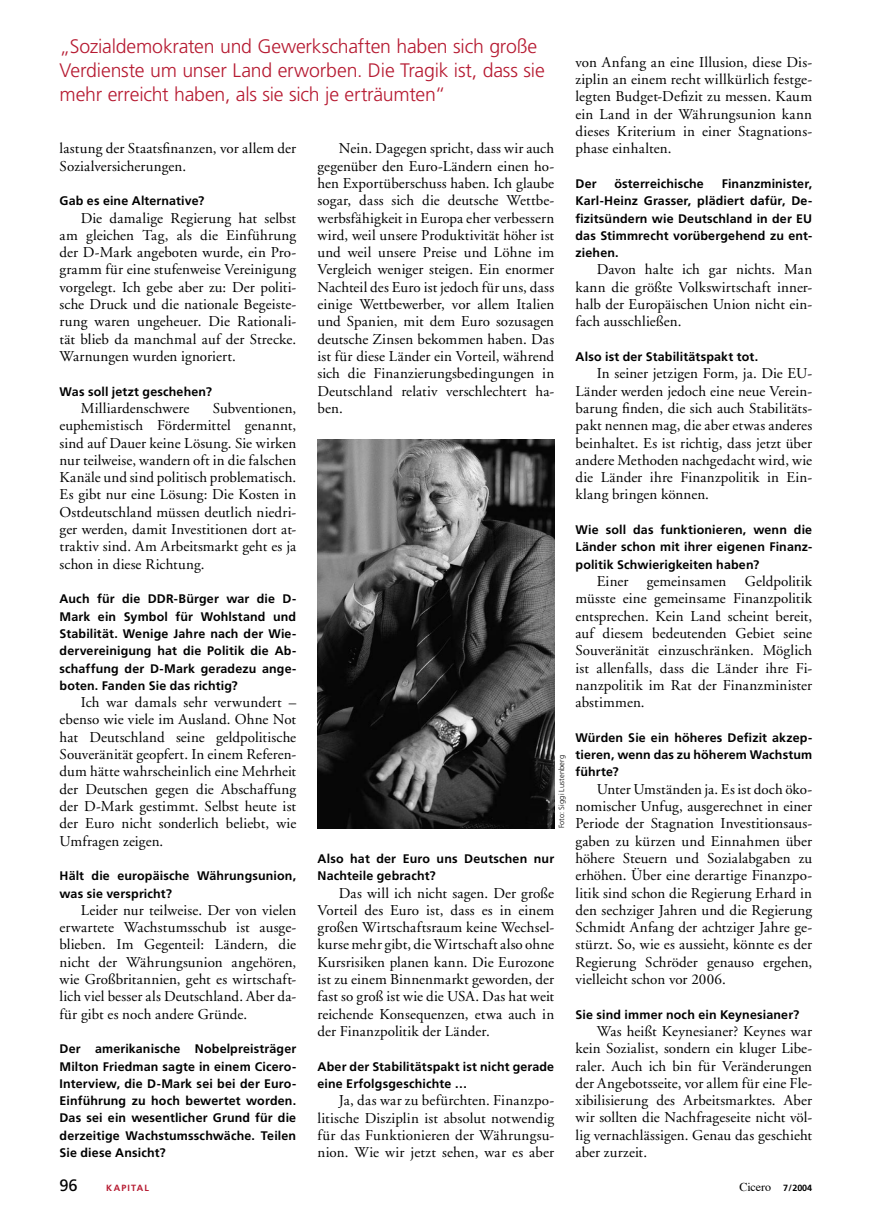
<style>
.page{position:relative;width:893px;height:1221px;background:#fff}
.page>*{position:absolute;margin:0;border:0;box-sizing:border-box;transform-origin:0 0}
.t1{font:300 19.5px/24px "Frutiger LT";letter-spacing:-.01em;color:#b61a31}
.t2{font:16.5px "Frutiger LT";color:#000}
.t3{font:15px/17.2px "Adobe Garamond LT";letter-spacing:.01em;color:#000;text-align:justify}
.t4{font:700 12.45px/17.2px "Frutiger LT";letter-spacing:.015em;color:#000;text-align:justify}
.t5{font:12px "Times";color:#000}
.t6{font:700 9px "Frutiger LT";letter-spacing:.13em;color:#b61a31}
.t7{font:300 7.5px "Frutiger LT";letter-spacing:.015em;color:#000}
.s1{font-family:"Frutiger LT";font-weight:700;font-size:9px}
</style>
<div class="page">
<img style="left:317px;top:439px;width:237px;height:389px">
<h1 class="t1" style="left:60px;top:34px;width:487px">„Sozialdemokraten und Gewerkschaften haben sich große<br>Verdienste um unser Land erworben. Die Tragik ist, dass sie mehr erreicht haben, als sie sich je erträumten“</h1>
<p class="t3" style="left:60px;top:140px;width:238px">lastung der Staatsfinanzen, vor allem der<br>Sozialversicherungen.</p>
<p class="t4" style="left:60px;top:192px;width:146px">Gab es eine Alternative?</p>
<p class="t3" style="left:60px;top:209px;width:238px;text-indent:21px">Die damalige Regierung hat selbst am gleichen Tag, als die Einführung der D-Mark angeboten wurde, ein Pro&shy;gramm für eine stufenweise Vereinigung vorgelegt. Ich gebe aber zu: Der politi&shy;sche Druck und die nationale Begeiste&shy;rung waren ungeheuer. Die Rationali&shy;tät blieb da manchmal auf der Strecke.<br>Warnungen wurden ignoriert.</p>
<p class="t4" style="left:60px;top:383px;width:154px">Was soll jetzt geschehen?</p>
<p class="t3" style="left:81px;top:399px;width:110px">Milliardenschwere</p>
<p class="t3" style="left:60px;top:399px;width:238px;text-indent:153px">Subventionen, euphemistisch Fördermittel genannt, sind auf Dauer keine Lösung. Sie wirken nur teilweise, wandern oft in die falschen Kanäle und sind politisch problematisch.<br>Es gibt nur eine Lösung: Die Kosten in Ostdeutschland müssen deutlich niedri&shy;ger werden, damit Investitionen dort at&shy;traktiv sind. Am Arbeitsmarkt geht es ja schon in diese Richtung.</p>
<p class="t4" style="left:60px;top:590px;width:238px">Auch für die DDR-Bürger war die D-Mark ein Symbol für Wohlstand und Stabilität. Wenige Jahre nach der Wie&shy;dervereinigung hat die Politik die Ab&shy;schaffung der D-Mark geradezu ange&shy;boten. Fanden Sie das richtig?</p>
<p class="t3" style="left:60px;top:693px;width:238px;text-indent:21px">Ich war damals sehr verwundert – ebenso wie viele im Ausland. Ohne Not hat Deutschland seine geldpolitische Souveränität geopfert. In einem Referen&shy;dum hätte wahrscheinlich eine Mehrheit der Deutschen gegen die Abschaffung der D-Mark gestimmt. Selbst heute ist der Euro nicht sonderlich beliebt, wie Umfragen zeigen.</p>
<p class="t4" style="left:60px;top:867px;width:238px">Hält die europäische Währungsunion, was sie verspricht?</p>
<p class="t3" style="left:60px;top:901px;width:238px;text-indent:21px">Leider nur teilweise. Der von vielen erwartete Wachstumsschub ist ausge&shy;blieben. Im Gegenteil: Ländern, die nicht der Währungsunion angehören, wie Großbritannien, geht es wirtschaft&shy;lich viel besser als Deutschland. Aber da&shy;für gibt es noch andere Gründe.</p>
<p class="t4" style="left:60px;top:1040px;width:238px">Der amerikanische Nobelpreisträger Milton Friedman sagte in einem Cicero-Interview, die D-Mark sei bei der Euro-Einführung zu hoch bewertet worden.<br>Das sei ein wesentlicher Grund für die derzeitige Wachstumsschwäche. Teilen Sie diese Ansicht?</p>
<p class="t3" style="left:317px;top:140px;width:238px;text-indent:21px">Nein. Dagegen spricht, dass wir auch gegenüber den Euro-Ländern einen ho&shy;hen Exportüberschuss haben. Ich glaube sogar, dass sich die deutsche Wettbe&shy;werbsfähigkeit in Europa eher verbessern wird, weil unsere Produktivität höher ist und weil unsere Preise und Löhne im Vergleich weniger steigen. Ein enormer Nachteil des Euro ist jedoch für uns, dass einige Wettbewerber, vor allem Italien und Spanien, mit dem Euro sozusagen deutsche Zinsen bekommen haben. Das ist für diese Länder ein Vorteil, während sich die Finanzierungsbedingungen in Deutschland relativ verschlechtert ha&shy;ben.</p>
<p class="t7" style="left:557px;top:828px;width:75px;rotate:-90deg">Foto: Siggi Lustenberg</p>
<p class="t4" style="left:317px;top:850px;width:238px">Also hat der Euro uns Deutschen nur<br>Nachteile gebracht?</p>
<p class="t3" style="left:317px;top:884px;width:238px;text-indent:21px">Das will ich nicht sagen. Der große Vorteil des Euro ist, dass es in einem großen Wirtschaftsraum keine Wechsel&shy;kurse mehr gibt, die Wirtschaft also ohne Kursrisiken planen kann. Die Eurozone ist zu einem Binnenmarkt geworden, der fast so groß ist wie die USA. Das hat weit reichende Konsequenzen, etwa auch in der Finanzpolitik der Länder.</p>
<p class="t4" style="left:317px;top:1057px;width:238px">Aber der Stabilitätspakt ist nicht gerade eine Erfolgsgeschichte …</p>
<p class="t3" style="left:317px;top:1091px;width:238px;text-indent:21px">Ja, das war zu befürchten. Finanzpo&shy;litische Disziplin ist absolut notwendig für das Funktionieren der Währungsu&shy;nion. Wie wir jetzt sehen, war es aber</p>
<p class="t3" style="left:575px;top:53px;width:238px">von Anfang an eine Illusion, diese Dis&shy;ziplin an einem recht willkürlich festge&shy;legten Budget-Defizit zu messen. Kaum ein Land in der Währungsunion kann dieses Kriterium in einer Stagnations&shy;phase einhalten.</p>
<p class="t4" style="left:575px;top:175px;width:23px">Der</p>
<p class="t4" style="left:614px;top:175px;width:91px">österreichische</p>
<p class="t4" style="left:575px;top:175px;width:238px;text-indent:146px">Finanzminister, Karl-Heinz Grasser, plädiert dafür, De&shy;fizitsündern wie Deutschland in der EU das Stimmrecht vorübergehend zu ent&shy;ziehen.</p>
<p class="t3" style="left:575px;top:261px;width:238px;text-indent:21px">Davon halte ich gar nichts. Man kann die größte Volkswirtschaft inner&shy;halb der Europäischen Union nicht ein&shy;fach ausschließen.</p>
<p class="t4" style="left:575px;top:348px;width:184px">Also ist der Stabilitätspakt tot.</p>
<p class="t3" style="left:575px;top:365px;width:238px;text-indent:21px">In seiner jetzigen Form, ja. Die EU-Länder werden jedoch eine neue Verein&shy;barung finden, die sich auch Stabilitäts&shy;pakt nennen mag, die aber etwas anderes beinhaltet. Es ist richtig, dass jetzt über andere Methoden nachgedacht wird, wie die Länder ihre Finanzpolitik in Ein&shy;klang bringen können.</p>
<p class="t4" style="left:575px;top:521px;width:238px">Wie soll das funktionieren, wenn die Länder schon mit ihrer eigenen Finanz&shy;politik Schwierigkeiten haben?</p>
<p class="t3" style="left:575px;top:572px;width:238px;text-indent:21px">Einer gemeinsamen Geldpolitik müsste eine gemeinsame Finanzpolitik entsprechen. Kein Land scheint bereit, auf diesem bedeutenden Gebiet seine Souveränität einzuschränken. Möglich ist allenfalls, dass die Länder ihre Fi&shy;nanzpolitik im Rat der Finanzminister abstimmen.</p>
<p class="t4" style="left:575px;top:728px;width:238px">Würden Sie ein höheres Defizit akzep&shy;tieren, wenn das zu höherem Wachstum führte?</p>
<p class="t3" style="left:575px;top:780px;width:238px;text-indent:21px">Unter Umständen ja. Es ist doch öko&shy;nomischer Unfug, ausgerechnet in einer Periode der Stagnation Investitionsaus&shy;gaben zu kürzen und Einnahmen über höhere Steuern und Sozialabgaben zu erhöhen. Über eine derartige Finanzpo&shy;litik sind schon die Regierung Erhard in den sechziger Jahren und die Regierung Schmidt Anfang der achtziger Jahre ge&shy;stürzt. So, wie es aussieht, könnte es der Regierung Schröder genauso ergehen, vielleicht schon vor 2006.</p>
<p class="t4" style="left:575px;top:1005px;width:225px">Sie sind immer noch ein Keynesianer?</p>
<p class="t3" style="left:575px;top:1022px;width:238px;text-indent:21px">Was heißt Keynesianer? Keynes war kein Sozialist, sondern ein kluger Libe&shy;raler. Auch ich bin für Veränderungen der Angebotsseite, vor allem für eine Fle&shy;xibilisierung des Arbeitsmarktes. Aber wir sollten die Nachfrageseite nicht völ&shy;lig vernachlässigen. Genau das geschieht aber zurzeit.</p>
<p class="t2" style="left:60px;top:1175px;width:20px">96</p>
<p class="t6" style="left:106px;top:1182px;width:44px">KAPITAL</p>
<p class="t5" style="left:739px;top:1175px;width:74px">Cicero <span class="s1">7/2004</span></p>
</div>
